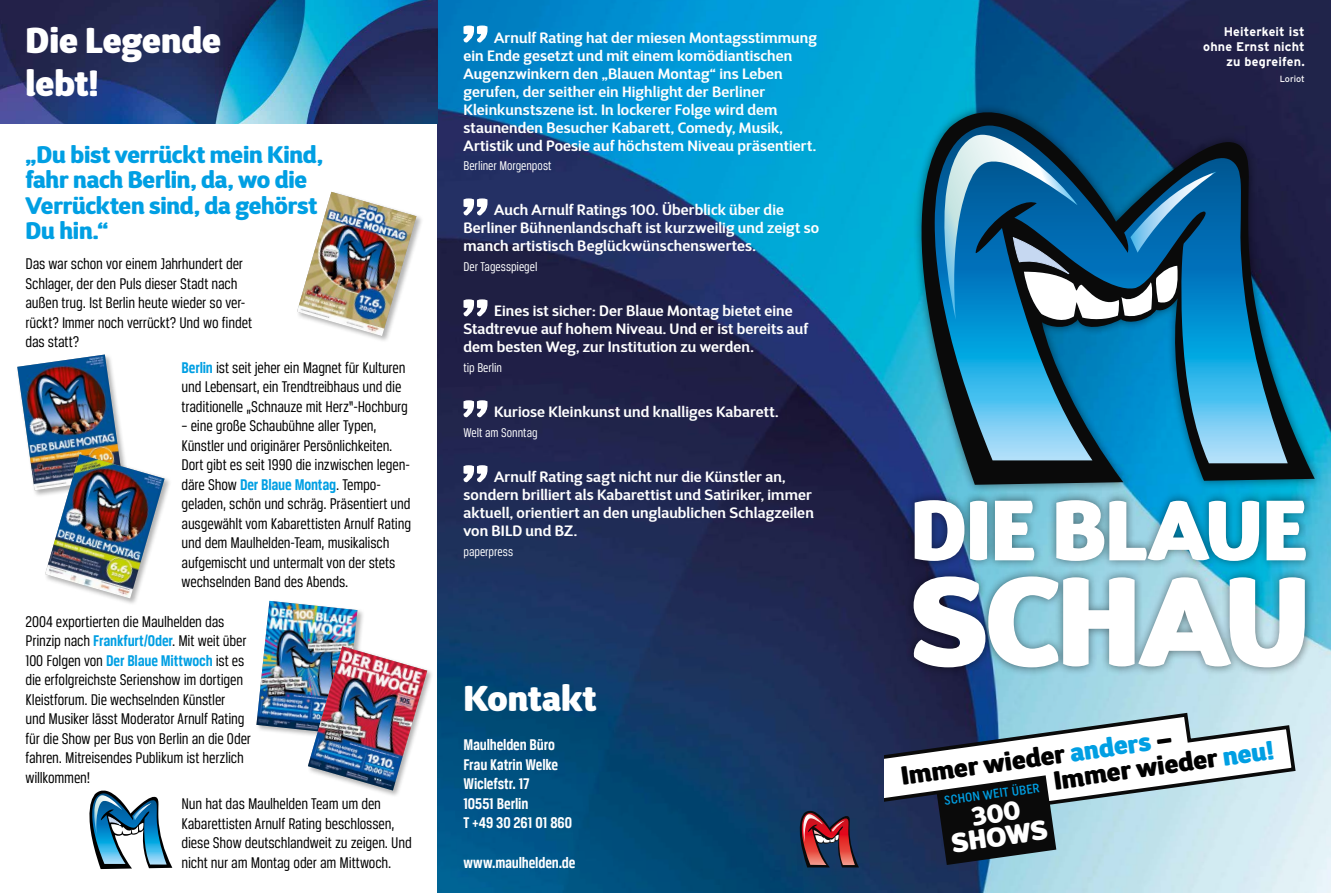
<style>
.page{position:relative;width:1331px;height:893px;background:#fff}
.page>*{position:absolute;margin:0;border:0;box-sizing:border-box;transform-origin:0 0}
.t1{font:900 36px/43.2px "D Sari Ultra";letter-spacing:-.005em;color:#fff}
.t2{font:900 27.45px "D Sari Ultra";color:#fff}
.t3{font:900 26.25px "D Sari Ultra";color:#000}
.t4{font:900 24px/25.5px "D Sari";letter-spacing:-.01em;color:#009fe3}
.t5{font:16.5px/19.5px "Breuer Condensed";letter-spacing:-.01em;color:#000}
.t6{font:700 16.5px/19.5px "Breuer Condensed";letter-spacing:-.01em;color:#fff}
.t7{font:600 15px/18px "D Sari";letter-spacing:.005em;color:#fff}
.t8{font:13.5px "Breuer Condensed";letter-spacing:-.005em;color:#fff}
.t9{font:500 12.75px "Uniform Condensed";color:#009fe3}
.t10{font:700 12.6px/15.1px "Interstate";letter-spacing:.01em;color:#fff;text-align:right}
.t11{font:9px "Interstate";color:#fff}
.s1{font-weight:700;color:#009fe3}
.s2{color:#009fe3}
</style>
<div class="page">
<img style="left:438px;top:0;width:893px;height:893px">
<img style="left:0;top:0;width:438px;height:123px">
<div style="left:913px;top:103px;width:410px;height:391px;background:#000;opacity:.5"></div>
<svg style="left:874px;top:112px;width:441px;height:373px;background:#126588"></svg>
<svg style="left:935px;top:126px;width:353px;height:337px;background:#2076a0"></svg>
<svg style="left:944px;top:135px;width:272px;height:187px;background:#2c6f98"></svg>
<svg style="left:463px;top:26px;width:24px;height:17px"></svg>
<svg style="left:463px;top:198px;width:24px;height:17px"></svg>
<svg style="left:463px;top:299px;width:24px;height:17px"></svg>
<svg style="left:463px;top:465px;width:24px;height:17px"></svg>
<svg style="left:463px;top:400px;width:24px;height:17px"></svg>
<div style="left:905px;top:491px;width:409px;height:185px;background:#000;opacity:.5"></div>
<svg style="left:915px;top:500px;width:391px;height:61px"></svg>
<svg style="left:913px;top:576px;width:392px;height:91px"></svg>
<div style="left:44px;top:453px;width:128px;height:153px;background:#000;opacity:.3"></div>
<img style="left:17px;top:354px;width:148px;height:244px">
<img style="left:45px;top:454px;width:120px;height:144px">
<div style="left:296px;top:191px;width:128px;height:152px;background:#000;opacity:.3"></div>
<img style="left:297px;top:192px;width:119px;height:144px">
<svg style="left:793px;top:811px;width:66px;height:56px;background:#643a4d"></svg>
<svg style="left:89px;top:790px;width:83px;height:79px"></svg>
<div style="left:307px;top:645px;width:128px;height:153px;background:#000;opacity:.3"></div>
<img style="left:256px;top:601px;width:171px;height:189px">
<img style="left:308px;top:646px;width:119px;height:144px">
<svg style="left:884px;top:711px;width:414px;height:154px"></svg>
<h1 class="t1" style="left:26px;top:17px;width:197px">Die Legende lebt!</h1>
<p class="t7" style="left:463px;top:28px;width:355px;text-indent:31px">Arnulf Rating hat der miesen Montagsstimmung ein Ende gesetzt und mit einem komödiantischen Augenzwinkern den „Blauen Montag“ ins Leben gerufen, der seither ein Highlight der Berliner Kleinkunstszene ist. In lockerer Folge wird dem staunenden Besucher Kabarett, Comedy, Musik, Artistik und Poesie auf höchstem Niveau präsentiert.</p>
<p class="t8" style="left:463px;top:158px;width:89px">Berliner Morgenpost</p>
<p class="t7" style="left:463px;top:201px;width:357px;text-indent:31px">Auch Arnulf Ratings 100. Überblick über die<br>Berliner Bühnenlandschaft ist kurzweilig und zeigt so manch artistisch Beglückwünschenswertes.</p>
<p class="t8" style="left:463px;top:259px;width:75px">Der Tagesspiegel</p>
<p class="t7" style="left:463px;top:302px;width:346px;text-indent:31px">Eines ist sicher: Der Blaue Montag bietet eine<br>Stadtrevue auf hohem Niveau. Und er ist bereits auf dem besten Weg, zur Institution zu werden.</p>
<p class="t8" style="left:463px;top:360px;width:40px">tip Berlin</p>
<h3 class="t4" style="left:26px;top:141px;width:299px">„Du bist verrückt mein Kind, fahr nach Berlin, da, wo die<br>Verrückten sind, da gehörst<br>Du hin.“</h3>
<p class="t5" style="left:26px;top:254px;width:228px">Das war schon vor einem Jahrhundert der Schlager, der den Puls dieser Stadt nach außen trug. Ist Berlin heute wieder so ver&shy;rückt? Immer noch verrückt? Und wo findet das statt?</p>
<p class="t5" style="left:182px;top:357px;width:228px"><span class="s1">Berlin</span> ist seit jeher ein Magnet für Kulturen und Lebensart, ein Trendtreibhaus und die traditionelle „Schnauze mit Herz“-Hochburg</p>
<p class="t5" style="left:182px;top:416px;width:231px">– eine große Schaubühne aller Typen, Künstler und originärer Persönlichkeiten.<br>Dort gibt es seit 1990 die inzwischen legen&shy;däre Show <span class="s1">Der Blaue Montag</span>. Tempo&shy;geladen, schön und schräg. Präsentiert und ausgewählt vom Kabarettisten Arnulf Rating und dem Maulhelden-Team, musikalisch aufgemischt und untermalt von der stets wechselnden Band des Abends.</p>
<p class="t7" style="left:494px;top:403px;width:286px">Kuriose Kleinkunst und knalliges Kabarett.</p>
<p class="t8" style="left:463px;top:425px;width:76px">Welt am Sonntag</p>
<p class="t7" style="left:463px;top:468px;width:352px;text-indent:31px">Arnulf Rating sagt nicht nur die Künstler an, sondern brilliert als Kabarettist und Satiriker, immer aktuell, orientiert an den unglaublichen Schlagzeilen von BILD und BZ.</p>
<p class="t8" style="left:463px;top:544px;width:51px">paperpress</p>
<p class="t5" style="left:26px;top:612px;width:227px">2004 exportierten die Maulhelden das Prinzip nach <span class="s1">Frankfurt/Oder</span>. Mit weit über 100 Folgen von <span class="s1">Der Blaue Mittwoch</span> ist es die erfolgreichste Serienshow im dortigen Kleistforum. Die wechselnden Künstler<br>und Musiker lässt Moderator Arnulf Rating für die Show per Bus von Berlin an die Oder fahren. Mitreisendes Publikum ist herzlich willkommen!</p>
<p class="t5" style="left:182px;top:794px;width:232px">Nun hat das Maulhelden Team um den Kabarettisten Arnulf Rating beschlossen, diese Show deutschlandweit zu zeigen. Und nicht nur am Montag oder am Mittwoch.</p>
<h1 class="t1" style="left:463px;top:676px;width:135px">Kontakt</h1>
<p class="t6" style="left:463px;top:735px;width:110px">Maulhelden Büro<br>Frau Katrin Welke<br>Wiclefstr. 17<br>10551 Berlin<br>T +49 30 261 01 860</p>
<p class="t6" style="left:463px;top:852px;width:114px">www.maulhelden.de</p>
<p class="t10" style="left:1203px;top:24px;width:103px">Heiterkeit ist ohne Ernst nicht zu begreifen.</p>
<p class="t11" style="left:1280px;top:74px;width:27px">Loriot</p>
<h3 class="t3" style="left:899px;top:759px;width:275px;rotate:-8deg">Immer wieder <span class="s2">anders</span> –</h3>
<h3 class="t3" style="left:1051px;top:763px;width:223px;rotate:-8deg">Immer wieder <span class="s2">neu!</span></h3>
<p class="t9" style="left:943px;top:793px;width:98px;rotate:-8deg">SCHON WEIT ÜBER</p>
<h2 class="t2" style="left:949px;top:824px;width:98px;rotate:-8deg">SHOWS</h2>
</div>
